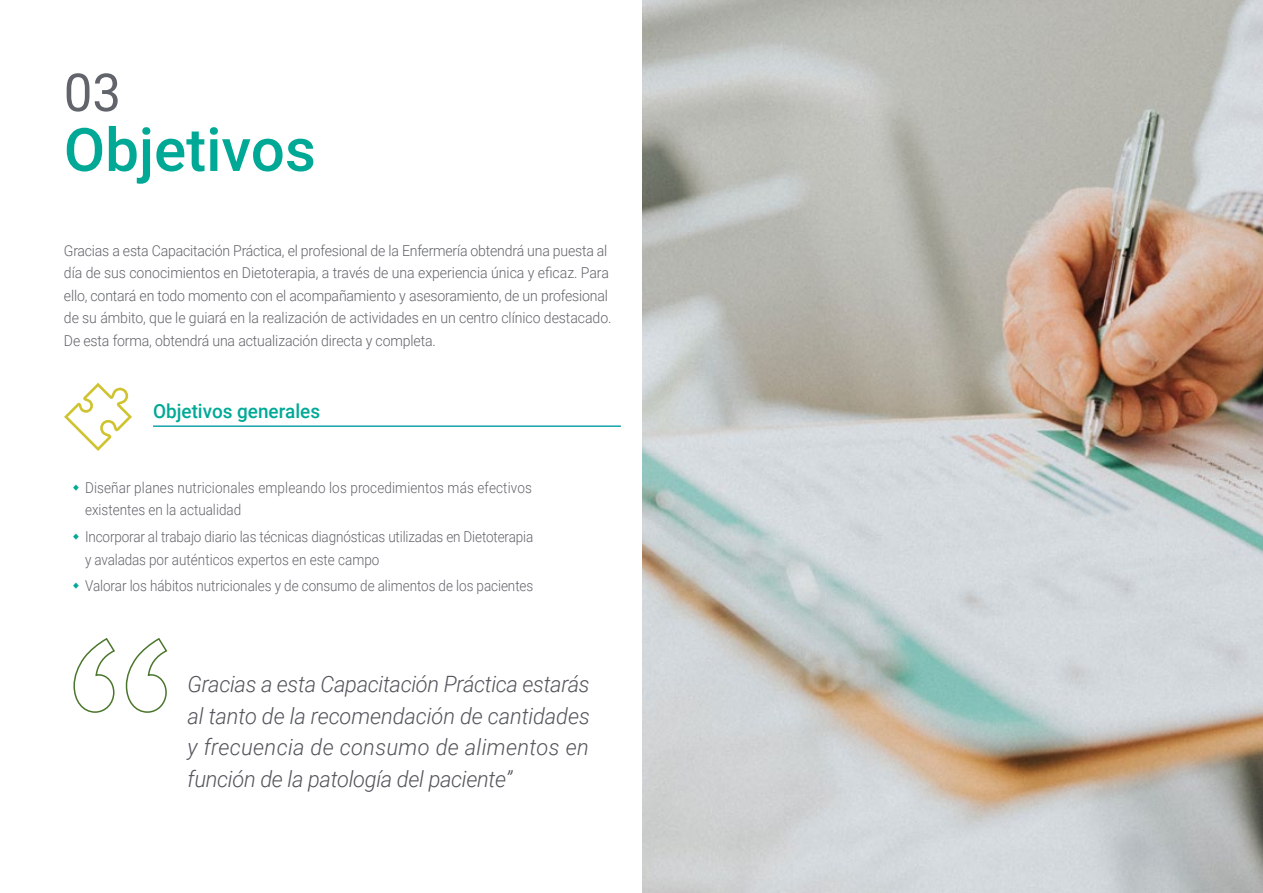
<style>
.page{position:relative;width:1263px;height:893px;background:#fff}
.page>*{position:absolute;margin:0;border:0;box-sizing:border-box;transform-origin:0 0}
.t1{font:500 60px "Roboto";color:#00a996}
.t2{font:52.5px "Roboto";color:#61646a}
.t3{font:italic 300 22.5px/31.5px "Roboto";letter-spacing:-.015em;color:#52555b;text-align:justify}
.t4{font:500 19.5px "Roboto";color:#00a996}
.t5{font:300 15px/22.5px "Roboto";letter-spacing:-.005em;color:#61646a;scale:.94 1}
.t6{font:300 15px/22.5px "Roboto";letter-spacing:-.005em;color:#61646a;scale:.9 1}
</style>
<div class="page">
<img style="left:642px;top:0;width:621px;height:893px">
<hr style="left:153px;top:426px;width:468px;height:1px;background:#00a996">
<svg style="left:64px;top:383px;width:68px;height:68px"></svg>
<svg style="left:73px;top:638px;width:95px;height:75px"></svg>
<h2 class="t2" style="left:64px;top:56px;width:59px">03</h2>
<h1 class="t1" style="left:64px;top:108px;width:254px">Objetivos</h1>
<p class="t5" style="left:64px;top:239px;width:584px">Gracias a esta Capacitación Práctica, el profesional de la Enfermería obtendrá una puesta al día de sus conocimientos en Dietoterapia, a través de una experiencia única y eficaz. Para ello, contará en todo momento con el acompañamiento y asesoramiento, de un profesional de su ámbito, que le guiará en la realización de actividades en un centro clínico destacado.<br>De esta forma, obtendrá una actualización directa y completa.</p>
<h3 class="t4" style="left:153px;top:397px;width:169px">Objetivos generales</h3>
<p class="t6" style="left:85px;top:476px;width:498px">Diseñar planes nutricionales empleando los procedimientos más efectivos existentes en la actualidad</p>
<p class="t6" style="left:85px;top:525px;width:500px">Incorporar al trabajo diario las técnicas diagnósticas utilizadas en Dietoterapia y avaladas por auténticos expertos en este campo</p>
<p class="t6" style="left:85px;top:574px;width:500px">Valorar los hábitos nutricionales y de consumo de alimentos de los pacientes</p>
<h3 class="t3" style="left:188px;top:668px;width:404px">Gracias a esta Capacitación Práctica estarás al tanto de la recomendación de cantidades y frecuencia de consumo de alimentos en función de la patología del paciente”</h3>
</div>
